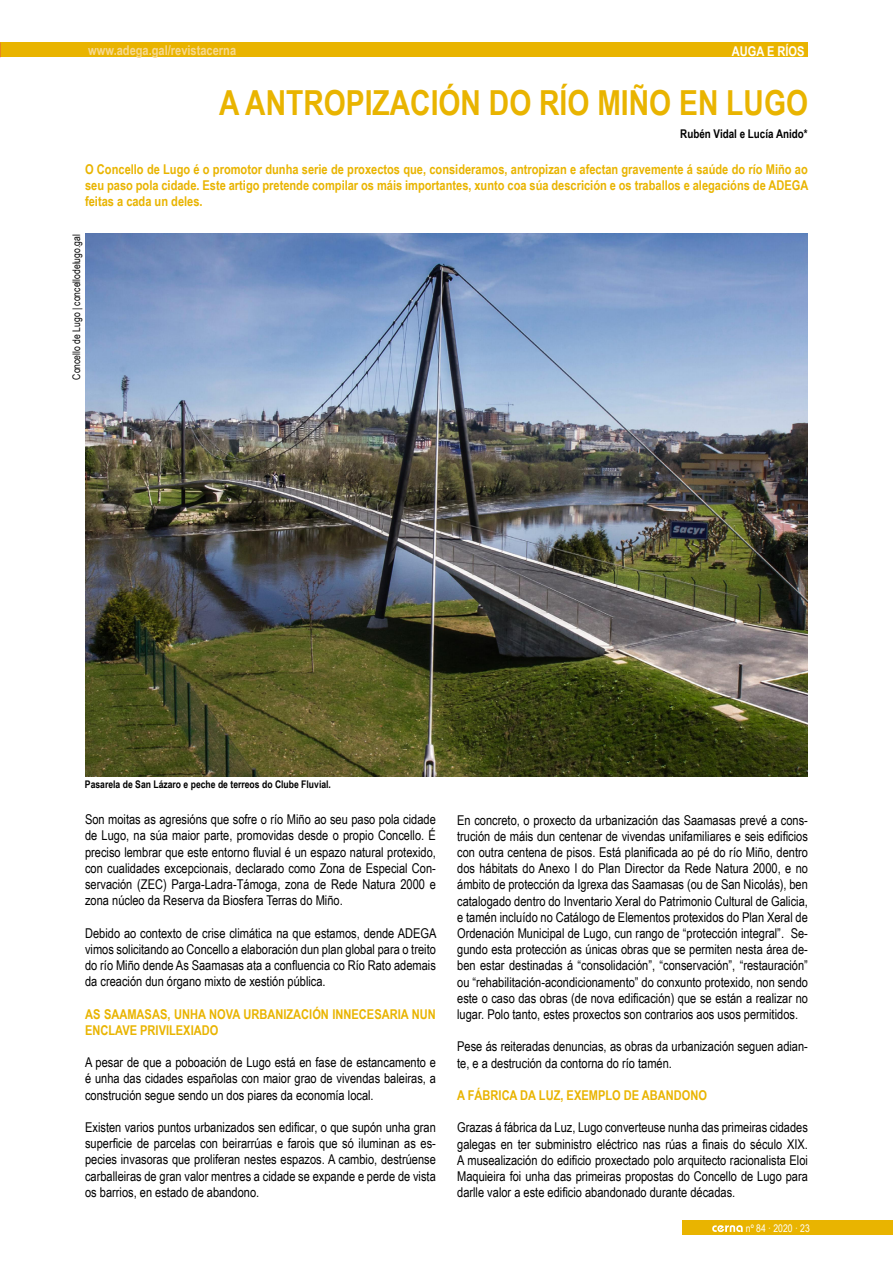
<style>
.page{position:relative;width:893px;height:1263px;background:#fff}
.page>*{position:absolute;margin:0;border:0;box-sizing:border-box;transform-origin:0 0}
.t1{font:700 34.5px "Arial Narrow";color:#e9b400}
.t2{font:13.5px/16.2px "Arial Narrow";color:#000;text-align:justify}
.t3{font:700 13.5px/16.2px "Arial Narrow";color:#e9b400;text-align:justify}
.t4{font:700 13.5px "Arial Narrow";color:#f6d993}
.t5{font:700 13.5px "Arial Narrow";color:#fff}
.t6{font:700 12px "Arial Narrow";color:#000}
.t7{font:700 10.5px "Arial Narrow";color:#000}
.t8{font:10.5px "Arial Narrow";color:#000}
.t9{font:10.5px "Arial Narrow";color:#fff}
</style>
<div class="page">
<div style="left:682px;top:1220px;width:211px;height:15px;background:#e9b400"></div>
<svg style="left:712px;top:1225px;width:31px;height:7px"></svg>
<div style="left:0;top:42px;width:808px;height:15px;background:#e9b400"></div>
<img style="left:85px;top:234px;width:723px;height:542px">
<p class="t4" style="left:88px;top:40px;width:149px">www.adega.gal/revistacerna</p>
<p class="t5" style="left:732px;top:41px;width:74px">AUGA E RÍOS</p>
<h1 class="t1" style="left:219px;top:77px;width:590px">A ANTROPIZACIÓN DO RÍO MIÑO EN LUGO</h1>
<p class="t6" style="left:680px;top:125px;width:129px">Rubén Vidal e Lucía Anido*</p>
<p class="t3" style="left:85px;top:160px;width:725px">O Concello de Lugo é o promotor dunha serie de proxectos que, consideramos, antropizan e afectan gravemente á saúde do río Miño ao seu paso pola cidade. Este artigo pretende compilar os máis importantes, xunto coa súa descrición e os traballos e alegacións de ADEGA feitas a cada un deles.</p>
<p class="t8" style="left:69px;top:380px;width:147px;rotate:-90deg">Concello de Lugo | concellodelugo.gal</p>
<p class="t7" style="left:85px;top:777px;width:247px">Pasarela de San Lázaro e peche de terreos do Clube Fluvial.</p>
<p class="t2" style="left:85px;top:811px;width:352px">Son moitas as agresións que sofre o río Miño ao seu paso pola cidade de Lugo, na súa maior parte, promovidas desde o propio Concello. É preciso lembrar que este entorno fluvial é un espazo natural protexido, con cualidades excepcionais, declarado como Zona de Especial Con&shy;servación (ZEC) Parga-Ladra-Támoga, zona de Rede Natura 2000 e zona núcleo da Reserva da Biosfera Terras do Miño.</p>
<p class="t2" style="left:85px;top:924px;width:353px">Debido ao contexto de crise climática na que estamos, dende ADEGA vimos solicitando ao Concello a elaboración dun plan global para o treito do río Miño dende As Saamasas ata a confluencia co Río Rato ademais da creación dun órgano mixto de xestión pública.</p>
<p class="t3" style="left:85px;top:1005px;width:352px">AS SAAMASAS, UNHA NOVA URBANIZACIÓN INNECESARIA NUN<br>ENCLAVE PRIVILEXIADO</p>
<p class="t2" style="left:85px;top:1054px;width:352px">A pesar de que a poboación de Lugo está en fase de estancamento e é unha das cidades españolas con maior grao de vivendas baleiras, a construción segue sendo un dos piares da economía local.</p>
<p class="t2" style="left:85px;top:1119px;width:352px">Existen varios puntos urbanizados sen edificar, o que supón unha gran superficie de parcelas con beirarrúas e farois que só iluminan as es&shy;pecies invasoras que proliferan nestes espazos. A cambio, destrúense carballeiras de gran valor mentres a cidade se expande e perde de vista os barrios, en estado de abandono.</p>
<p class="t2" style="left:457px;top:811px;width:352px">En concreto, o proxecto da urbanización das Saamasas prevé a cons&shy;trución de máis dun centenar de vivendas unifamiliares e seis edificios con outra centena de pisos. Está planificada ao pé do río Miño, dentro dos hábitats do Anexo I do Plan Director da Rede Natura 2000, e no ámbito de protección da Igrexa das Saamasas (ou de San Nicolás), ben catalogado dentro do Inventario Xeral do Patrimonio Cultural de Galicia, e tamén incluído no Catálogo de Elementos protexidos do Plan Xeral de Ordenación Municipal de Lugo, cun rango de “protección integral”. Se&shy;gundo esta protección as únicas obras que se permiten nesta área de&shy;ben estar destinadas á “consolidación”, “conservación”, “restauración” ou “rehabilitación-acondicionamento” do conxunto protexido, non sendo este o caso das obras (de nova edificación) que se están a realizar no lugar. Polo tanto, estes proxectos son contrarios aos usos permitidos.</p>
<p class="t2" style="left:457px;top:1038px;width:352px">Pese ás reiteradas denuncias, as obras da urbanización seguen adian&shy;te, e a destrución da contorna do río tamén.</p>
<p class="t3" style="left:457px;top:1086px;width:251px">A FÁBRICA DA LUZ, EXEMPLO DE ABANDONO</p>
<p class="t2" style="left:457px;top:1119px;width:352px">Grazas á fábrica da Luz, Lugo converteuse nunha das primeiras cidades galegas en ter subministro eléctrico nas rúas a finais do século XIX.<br>A musealización do edificio proxectado polo arquitecto racionalista Eloi Maquieira foi unha das primeiras propostas do Concello de Lugo para darlle valor a este edificio abandonado durante décadas.</p>
<p class="t9" style="left:746px;top:1220px;width:65px">nº 84 · 2020 · 23</p>
</div>
